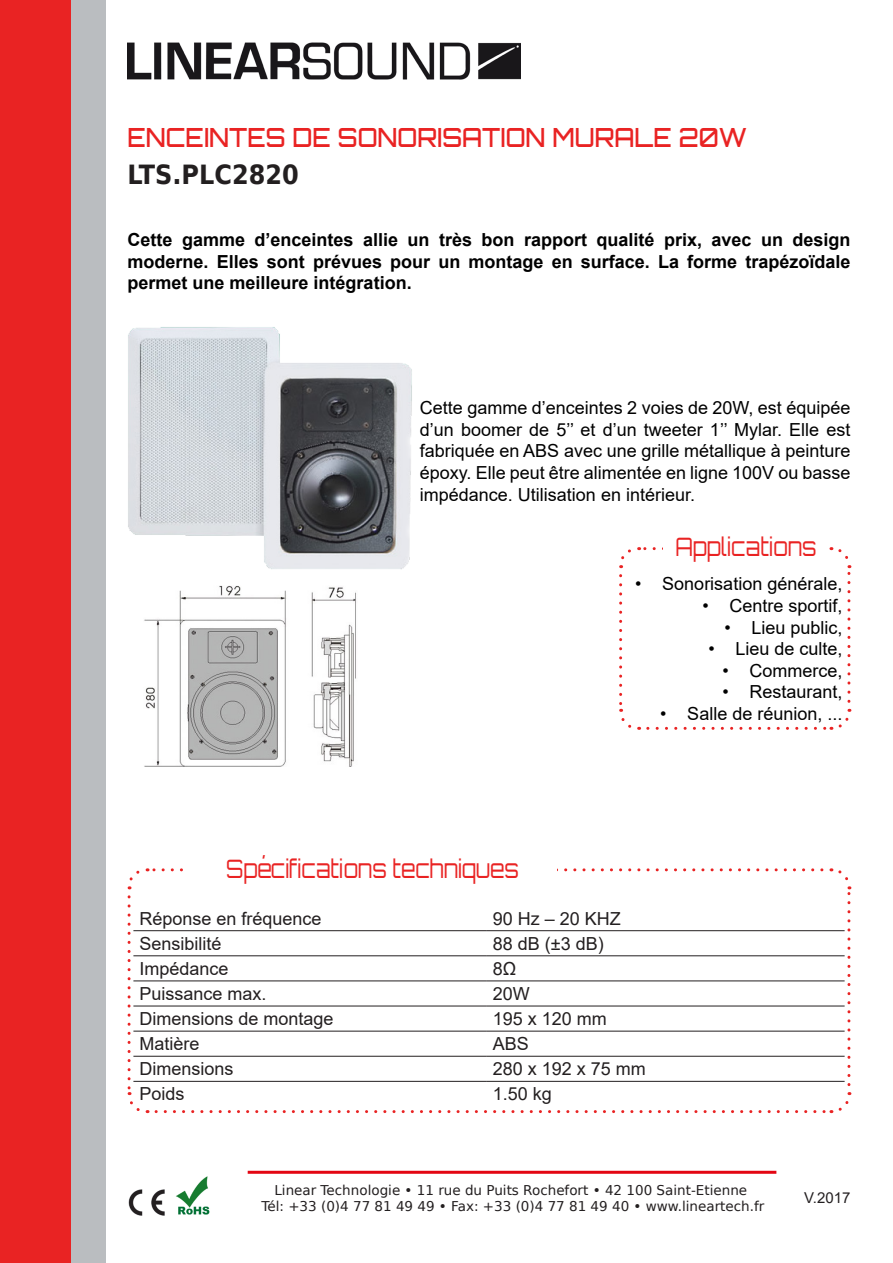
<style>
.page{position:relative;width:893px;height:1263px;background:#fff}
.page>*{position:absolute;margin:0;border:0;box-sizing:border-box;transform-origin:0 0}
.t1{font:500 26.4px "Orbitron";color:#e92323;scale:.91 1}
.t2{font:700 26.4px "Bitstream Vera Sans";color:#231f20;scale:.91 1}
.t3{font:300 25.35px "Orbitron";color:#e92323;scale:.83 1}
.t4{font:18px/21.6px "Arial";color:#000;text-align:justify}
.t5{font:700 18px/21.6px "Arial";color:#000;text-align:justify}
.t6{font:18px "Arial";color:#231f20}
.t7{font:15px "Arial";color:#231f20}
.t8{font:13.5px/16.2px "Bitstream Vera Sans";color:#231f20;text-align:center}
</style>
<div class="page">
<div style="left:0;top:0;width:73px;height:1263px;background:#e92323"></div>
<div style="left:72px;top:0;width:34px;height:1263px;background:#babdc0"></div>
<hr style="left:248px;top:1171px;width:528px;height:3px;background:#e30613">
<img style="left:176px;top:1176px;width:34px;height:39px">
<img style="left:128px;top:1189px;width:37px;height:27px">
<img style="left:128px;top:42px;width:393px;height:38px">
<svg style="left:619px;top:549px;width:12px;height:19px"></svg>
<svg style="left:619px;top:576px;width:21px;height:154px"></svg>
<svg style="left:648px;top:709px;width:204px;height:21px"></svg>
<svg style="left:831px;top:547px;width:20px;height:154px"></svg>
<svg style="left:639px;top:547px;width:24px;height:3px"></svg>
<img style="left:128px;top:327px;width:284px;height:243px">
<svg style="left:127px;top:897px;width:21px;height:217px"></svg>
<svg style="left:156px;top:1092px;width:696px;height:21px"></svg>
<svg style="left:831px;top:868px;width:20px;height:217px"></svg>
<svg style="left:127px;top:868px;width:695px;height:21px"></svg>
<div style="left:188px;top:859px;width:369px;height:22px;background:#fff"></div>
<hr style="left:133px;top:930px;width:354px;height:1px;background:#231f20">
<hr style="left:487px;top:930px;width:358px;height:1px;background:#231f20">
<hr style="left:133px;top:955px;width:354px;height:1px;background:#231f20">
<hr style="left:487px;top:955px;width:358px;height:1px;background:#231f20">
<hr style="left:133px;top:981px;width:354px;height:1px;background:#231f20">
<hr style="left:487px;top:981px;width:358px;height:1px;background:#231f20">
<hr style="left:133px;top:1006px;width:354px;height:1px;background:#231f20">
<hr style="left:487px;top:1006px;width:358px;height:1px;background:#231f20">
<hr style="left:133px;top:1031px;width:354px;height:1px;background:#231f20">
<hr style="left:487px;top:1031px;width:358px;height:1px;background:#231f20">
<hr style="left:133px;top:1056px;width:354px;height:1px;background:#231f20">
<hr style="left:487px;top:1056px;width:358px;height:1px;background:#231f20">
<hr style="left:133px;top:1081px;width:354px;height:1px;background:#231f20">
<hr style="left:487px;top:1081px;width:358px;height:1px;background:#231f20">
<img style="left:144px;top:585px;width:212px;height:181px">
<p class="t1" style="left:128px;top:121px;width:682px">ENCEINTES DE SONORISATION MURALE 20W</p>
<p class="t2" style="left:128px;top:160px;width:190px">LTS.PLC2820</p>
<p class="t5" style="left:128px;top:229px;width:724px">Cette gamme d’enceintes allie un très bon rapport qualité prix, avec un design moderne. Elles sont prévues pour un montage en surface. La forme trapézoïdale permet une meilleure intégration.</p>
<p class="t4" style="left:420px;top:397px;width:432px">Cette gamme d’enceintes 2 voies de 20W, est équipée d’un boomer de 5’’ et d’un tweeter 1’’ Mylar. Elle est fabriquée en ABS avec une grille métallique à peinture époxy. Elle peut être alimentée en ligne 100V ou basse impédance. Utilisation en intérieur.</p>
<p class="t3" style="left:675px;top:531px;width:172px">Applications</p>
<p class="t4" style="left:635px;top:573px;width:209px">• Sonorisation générale,</p>
<p class="t4" style="left:702px;top:595px;width:142px">• Centre sportif,</p>
<p class="t4" style="left:724px;top:616px;width:120px">• Lieu public,</p>
<p class="t4" style="left:708px;top:638px;width:136px">• Lieu de culte,</p>
<p class="t4" style="left:722px;top:659px;width:122px">• Commerce,</p>
<p class="t4" style="left:722px;top:681px;width:122px">• Restaurant,</p>
<p class="t4" style="left:660px;top:703px;width:184px">• Salle de réunion, ...</p>
<p class="t3" style="left:226px;top:852px;width:354px">Spécifications techniques</p>
<p class="t6" style="left:139px;top:906px;width:184px">Réponse en fréquence</p>
<p class="t6" style="left:493px;top:906px;width:130px">90 Hz – 20 KHZ</p>
<p class="t6" style="left:139px;top:931px;width:84px">Sensibilité</p>
<p class="t6" style="left:493px;top:931px;width:112px">88 dB (±3 dB)</p>
<p class="t6" style="left:139px;top:956px;width:91px">Impédance</p>
<p class="t6" style="left:493px;top:956px;width:25px">8Ω</p>
<p class="t6" style="left:139px;top:981px;width:129px">Puissance max.</p>
<p class="t6" style="left:493px;top:981px;width:39px">20W</p>
<p class="t6" style="left:139px;top:1006px;width:196px">Dimensions de montage</p>
<p class="t6" style="left:493px;top:1006px;width:116px">195 x 120 mm</p>
<p class="t6" style="left:139px;top:1031px;width:62px">Matière</p>
<p class="t6" style="left:493px;top:1031px;width:38px">ABS</p>
<p class="t6" style="left:139px;top:1056px;width:96px">Dimensions</p>
<p class="t6" style="left:493px;top:1056px;width:155px">280 x 192 x 75 mm</p>
<p class="t6" style="left:139px;top:1082px;width:47px">Poids</p>
<p class="t6" style="left:493px;top:1082px;width:61px">1.50 kg</p>
<p class="t8" style="left:261px;top:1182px;width:504px">Linear Technologie • 11 rue du Puits Rochefort • 42 100 Saint-Etienne<br>Tél: +33 (0)4 77 81 49 49 • Fax: +33 (0)4 77 81 49 40 • www.lineartech.fr</p>
<p class="t7" style="left:804px;top:1187px;width:48px">V.2017</p>
</div>
